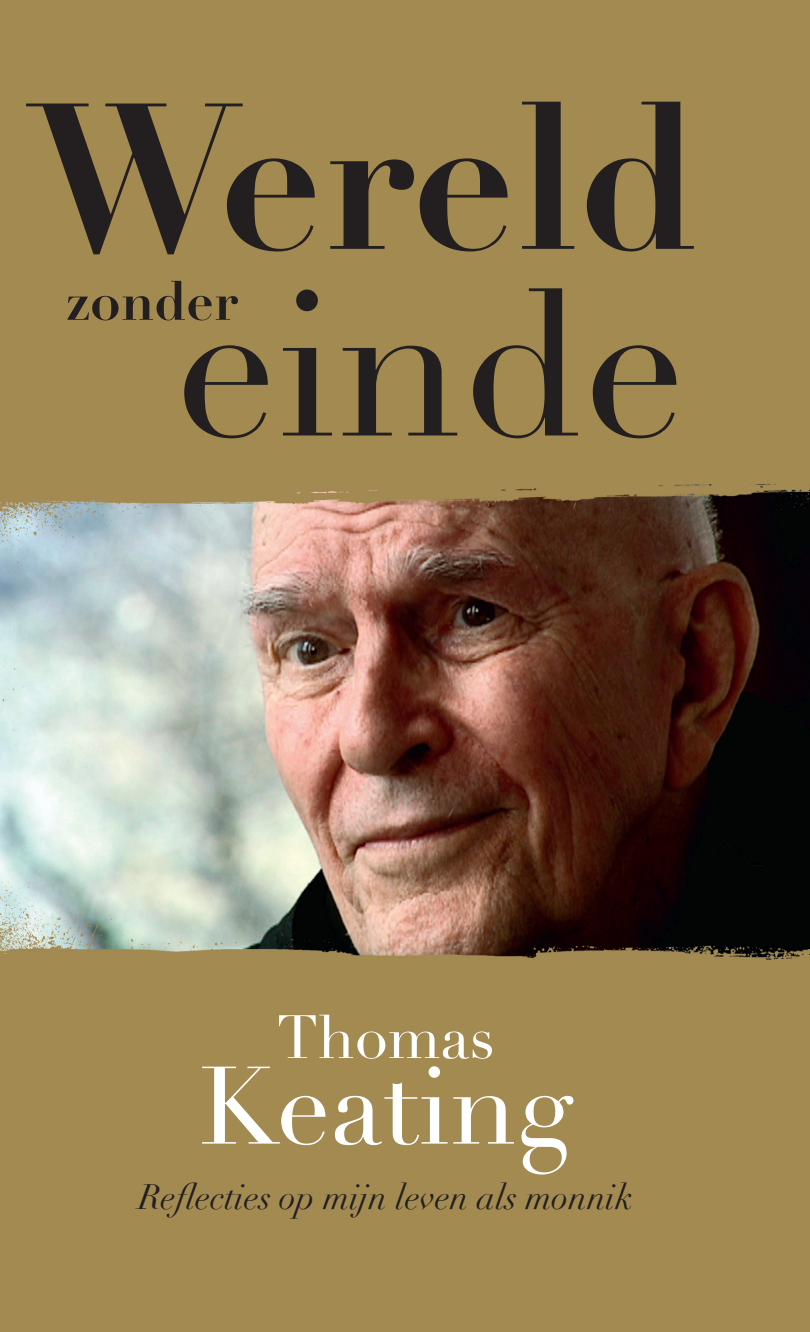
<style>
.page{position:relative;width:810px;height:1332px;background:#fff}
.page>*{position:absolute;margin:0;border:0;box-sizing:border-box;transform-origin:0 0}
.t1{font:700 204.08px "Didot";color:#231f20}
.t2{font:204.08px "Didot";color:#231f20}
.t3{font:108px "Didot";color:#fff}
.t4{font:60.07px "Didot";color:#fff}
.t5{font:700 54px "Didot";color:#231f20}
.t6{font:italic 34.65px "Didot";color:#231f20}
</style>
<div class="page">
<div style="left:0;top:0;width:809px;height:1331px;background:#a28a51"></div>
<img style="left:0;top:484px;width:809px;height:476px">
<h1 class="t1" style="left:28px;top:51px;width:672px">Wereld</h1>
<h1 class="t2" style="left:175px;top:242px;width:512px">einde</h1>
<h3 class="t5" style="left:65px;top:267px;width:174px">zonder</h3>
<h3 class="t4" style="left:276px;top:1001px;width:219px">Thomas</h3>
<h2 class="t3" style="left:199px;top:1041px;width:375px">Keating</h2>
<p class="t6" style="left:138px;top:1176px;width:496px">Reflecties op mijn leven als monnik</p>
</div>
